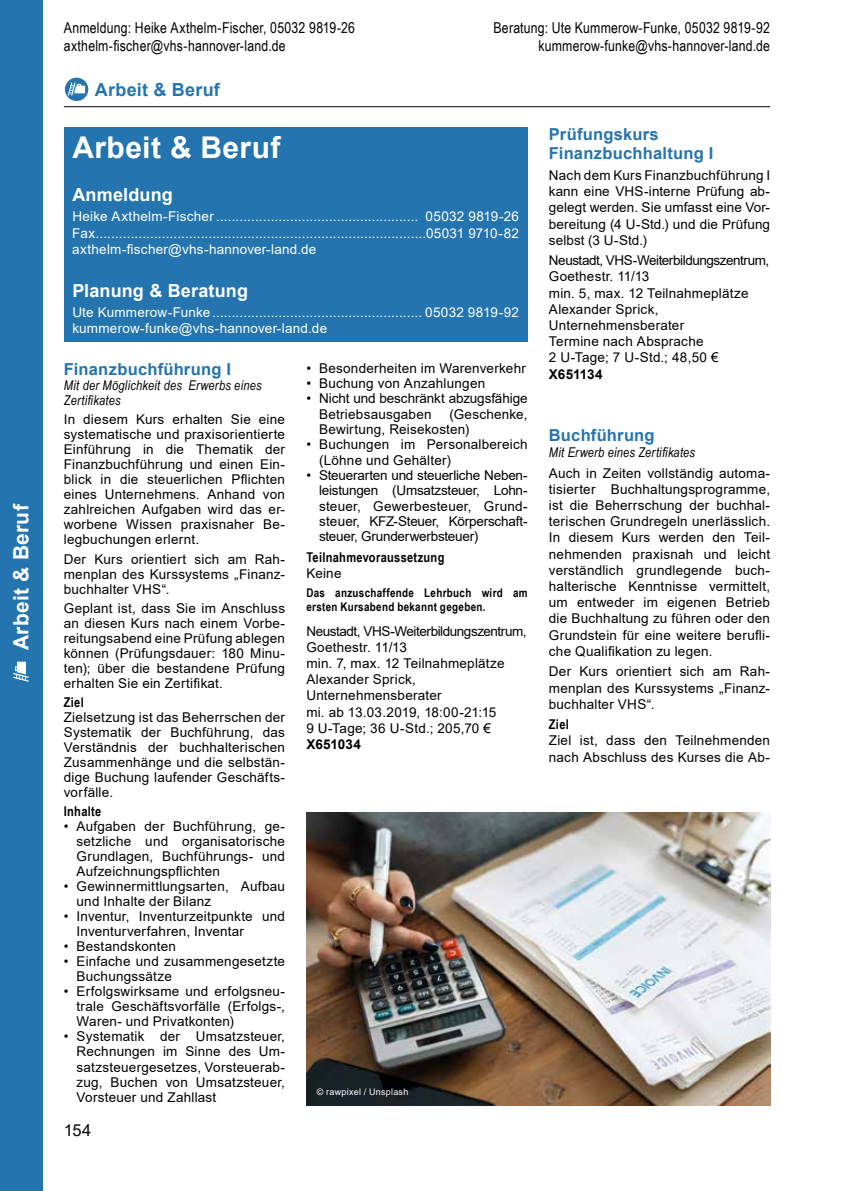
<style>
.page{position:relative;width:851px;height:1191px;background:#fff}
.page>*{position:absolute;margin:0;border:0;box-sizing:border-box;transform-origin:0 0}
.t1{font:700 30px "Arial";letter-spacing:.015em;color:#fff}
.t2{font:700 21px "Arial";letter-spacing:.015em;color:#fff}
.t3{font:700 18px "Arial";letter-spacing:.01em;color:#fff}
.t4{font:700 18px "Arial";letter-spacing:.015em;color:#2474af}
.t5{font:700 16.5px/19.8px "Arial";letter-spacing:.015em;color:#2474af}
.t6{font:16.5px "Arial";color:#000}
.t7{font:15px "Arial Narrow";letter-spacing:.01em;color:#000}
.t8{font:13.5px/15px "Arial";letter-spacing:.015em;color:#000;text-align:justify}
.t9{font:13.5px/16.2px "Arial";letter-spacing:.015em;color:#fff;text-align:justify}
.t10{font:italic 13.5px/15px "Arial Narrow";letter-spacing:.015em;color:#000}
.t11{font:13.5px/15.3px "Arial";letter-spacing:-.005em;color:#000}
.t12{font:700 13.5px "Arial Narrow";letter-spacing:.02em;color:#000}
.t13{font:700 13.5px "Arial";color:#000}
.t14{font:700 12px/14.4px "Arial Narrow";letter-spacing:.025em;color:#000}
.t15{font:9px "Arial";letter-spacing:.03em;color:#fff}
</style>
<div class="page">
<div style="left:64px;top:128px;width:463px;height:214px;background:#2474af"></div>
<img style="left:306px;top:812px;width:464px;height:294px">
<hr style="left:64px;top:106px;width:706px;height:1px;background:#000">
<div style="left:0;top:0;width:43px;height:1191px;background:#2474af"></div>
<svg style="left:13px;top:661px;width:16px;height:20px"></svg>
<div style="left:65px;top:78px;width:23px;height:23px;background:#2474af;border-radius:50%"></div>
<svg style="left:68px;top:82px;width:17px;height:14px"></svg>
<h2 class="t2" style="left:6px;top:650px;width:148px;rotate:-90deg">Arbeit &amp; Beruf</h2>
<p class="t7" style="left:64px;top:16px;width:293px">Anmeldung: Heike Axthelm-Fischer, 05032 9819-26</p>
<p class="t7" style="left:493px;top:16px;width:278px">Beratung: Ute Kummerow-Funke, 05032 9819-92</p>
<p class="t7" style="left:64px;top:34px;width:223px">axthelm-fischer@vhs-hannover-land.de</p>
<p class="t7" style="left:538px;top:34px;width:233px">kummerow-funke@vhs-hannover-land.de</p>
<h3 class="t4" style="left:95px;top:77px;width:127px">Arbeit &amp; Beruf</h3>
<h1 class="t1" style="left:72px;top:126px;width:209px">Arbeit &amp; Beruf</h1>
<h3 class="t3" style="left:72px;top:182px;width:102px">Anmeldung</h3>
<p class="t9" style="left:72px;top:208px;width:448px">Heike Axthelm-Fischer .................................................... 05032 9819-26<br>Fax.....................................................................................05031 9710-82 axthelm-fischer@vhs-hannover-land.de</p>
<h3 class="t3" style="left:72px;top:277px;width:177px">Planung &amp; Beratung</h3>
<p class="t9" style="left:72px;top:304px;width:448px">Ute Kummerow-Funke ...................................................... 05032 9819-92 kummerow-funke@vhs-hannover-land.de</p>
<p class="t5" style="left:64px;top:359px;width:169px">Finanzbuchführung I</p>
<p class="t10" style="left:64px;top:377px;width:199px">Mit der Möglichkeit des Erwerbs eines<br>Zertifikates</p>
<p class="t8" style="left:64px;top:412px;width:223px">In diesem Kurs erhalten Sie eine systematische und praxisorientierte Einführung in die Thematik der Finanzbuchführung und einen Ein&shy;blick in die steuerlichen Pflichten eines Unternehmens. Anhand von zahlreichen Aufgaben wird das er&shy;worbene Wissen praxisnaher Be&shy;legbuchungen erlernt.</p>
<p class="t8" style="left:64px;top:551px;width:223px">Der Kurs orientiert sich am Rah&shy;menplan des Kurssystems „Finanz&shy;buchhalter VHS“.</p>
<p class="t8" style="left:64px;top:600px;width:223px">Geplant ist, dass Sie im Anschluss an diesen Kurs nach einem Vorbe&shy;reitungsabend eine Prüfung ablegen können (Prüfungsdauer: 180 Minu&shy;ten); über die bestandene Prüfung erhalten Sie ein Zertifikat.</p>
<p class="t12" style="left:64px;top:692px;width:21px">Ziel</p>
<p class="t8" style="left:64px;top:710px;width:223px">Zielsetzung ist das Beherrschen der Systematik der Buchführung, das Verständnis der buchhalterischen Zusammenhänge und die selbstän&shy;dige Buchung laufender Geschäfts&shy;vorfälle.</p>
<p class="t12" style="left:64px;top:801px;width:39px">Inhalte</p>
<p class="t8" style="left:77px;top:819px;width:210px;text-indent:-13px">• Aufgaben der Buchführung, ge&shy;setzliche und organisatorische Grundlagen, Buchführungs- und Aufzeichnungspflichten</p>
<p class="t8" style="left:77px;top:879px;width:210px;text-indent:-13px">• Gewinnermittlungsarten, Aufbau und Inhalte der Bilanz</p>
<p class="t8" style="left:77px;top:909px;width:210px;text-indent:-13px">• Inventur, Inventurzeitpunkte und<br>Inventurverfahren, Inventar</p>
<p class="t8" style="left:64px;top:939px;width:114px">• Bestandskonten</p>
<p class="t8" style="left:77px;top:954px;width:210px;text-indent:-13px">• Einfache und zusammengesetzte<br>Buchungssätze</p>
<p class="t8" style="left:77px;top:984px;width:210px;text-indent:-13px">• Erfolgswirksame und erfolgsneu&shy;trale Geschäftsvorfälle (Erfolgs-, Waren- und Privatkonten)</p>
<p class="t8" style="left:77px;top:1029px;width:210px;text-indent:-13px">• Systematik der Umsatzsteuer, Rechnungen im Sinne des Um&shy;satzsteuergesetzes, Vorsteuerab&shy;zug, Buchen von Umsatzsteuer, Vorsteuer und Zahllast</p>
<p class="t6" style="left:64px;top:1118px;width:29px">154</p>
<p class="t8" style="left:306px;top:360px;width:221px">• Besonderheiten im Warenverkehr</p>
<p class="t8" style="left:306px;top:376px;width:180px">• Buchung von Anzahlungen</p>
<p class="t11" style="left:319px;top:391px;width:210px;text-indent:-13px">• Nicht und beschränkt abzugsfähige<br>Betriebsausgaben</p>
<p class="t8" style="left:319px;top:406px;width:210px;text-indent:130px">(Geschenke,<br>Bewirtung, Reisekosten)</p>
<p class="t8" style="left:319px;top:437px;width:210px;text-indent:-13px">• Buchungen im Personalbereich (Löhne und Gehälter)</p>
<p class="t8" style="left:319px;top:467px;width:210px;text-indent:-13px">• Steuerarten und steuerliche Neben&shy;leistungen (Umsatzsteuer, Lohn&shy;steuer, Gewerbesteuer, Grund&shy;steuer, KFZ-Steuer, Körperschaft&shy;steuer, Grunderwerbsteuer)</p>
<p class="t12" style="left:306px;top:546px;width:139px">Teilnahmevoraussetzung</p>
<p class="t8" style="left:306px;top:565px;width:37px">Keine</p>
<p class="t14" style="left:306px;top:584px;width:223px">Das anzuschaffende Lehrbuch wird am ersten Kursabend bekannt gegeben.</p>
<p class="t8" style="left:306px;top:623px;width:222px;line-height:16.2px;text-align:left">Neustadt, VHS-Weiterbildungszentrum,<br>Goethestr. 11/13<br>min. 7, max. 12 Teilnahmeplätze<br>Alexander Sprick,<br>Unternehmensberater<br>mi. ab 13.03.2019, 18:00-21:15<br>9 U-Tage; 36 U-Std.; 205,70 €</p>
<p class="t13" style="left:306px;top:735px;width:56px">X651034</p>
<p class="t15" style="left:317px;top:1086px;width:93px">© rawpixel / Unsplash</p>
<p class="t5" style="left:549px;top:124px;width:166px">Prüfungskurs<br>Finanzbuchhaltung I</p>
<p class="t8" style="left:549px;top:167px;width:223px;line-height:16.2px">Nach dem Kurs Finanzbuchführung I kann eine VHS-interne Prüfung ab&shy;gelegt werden. Sie umfasst eine Vor&shy;bereitung (4 U-Std.) und die Prüfung selbst (3 U-Std.)</p>
<p class="t8" style="left:549px;top:252px;width:222px;line-height:16.2px;text-align:left">Neustadt, VHS-Weiterbildungszentrum,<br>Goethestr. 11/13<br>min. 5, max. 12 Teilnahmeplätze<br>Alexander Sprick,<br>Unternehmensberater<br>Termine nach Absprache<br>2 U-Tage; 7 U-Std.; 48,50 €</p>
<p class="t13" style="left:549px;top:364px;width:55px">X651134</p>
<p class="t5" style="left:549px;top:425px;width:107px">Buchführung</p>
<p class="t10" style="left:549px;top:444px;width:148px">Mit Erwerb eines Zertifikates</p>
<p class="t8" style="left:549px;top:465px;width:223px;line-height:16.2px">Auch in Zeiten vollständig automa&shy;tisierter Buchhaltungsprogramme, ist die Beherrschung der buchhal&shy;terischen Grundregeln unerlässlich.<br>In diesem Kurs werden den Teil&shy;nehmenden praxisnah und leicht verständlich grundlegende buch&shy;halterische Kenntnisse vermittelt, um entweder im eigenen Betrieb die Buchhaltung zu führen oder den Grundstein für eine weitere berufli&shy;che Qualifikation zu legen.</p>
<p class="t8" style="left:549px;top:663px;width:223px;line-height:16.2px">Der Kurs orientiert sich am Rah&shy;menplan des Kurssystems „Finanz&shy;buchhalter VHS“.</p>
<p class="t12" style="left:549px;top:714px;width:21px">Ziel</p>
<p class="t8" style="left:549px;top:732px;width:223px;line-height:16.2px">Ziel ist, dass den Teilnehmenden nach Abschluss des Kurses die Ab-</p>
</div>
